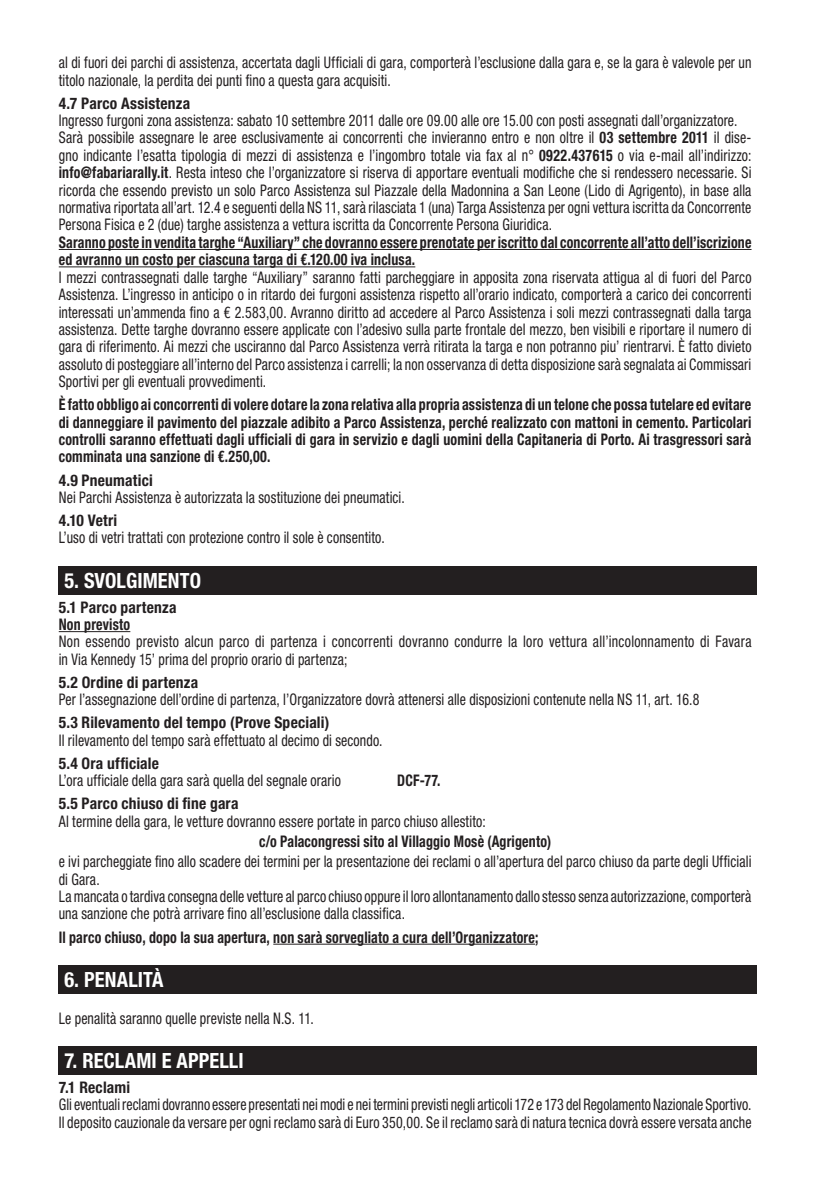
<style>
.page{position:relative;width:840px;height:1191px;background:#fff}
.page>*{position:absolute;margin:0;border:0;box-sizing:border-box;transform-origin:0 0}
.t1{font:700 condensed 21px "Helvetica Neue LT Std";letter-spacing:.005em;color:#fff}
.testo{font:condensed 16px/17.4px "Helvetica Neue LT Std";letter-spacing:.01em;color:#231f20;scale:.87 1}
.testo-2{font:700 condensed 16px/17.4px "Helvetica Neue LT Std";letter-spacing:.015em;color:#231f20;scale:.87 1}
.titolino{font:700 condensed 16px "Helvetica Neue LT Std";letter-spacing:.015em;color:#231f20}
.testo_con_grassetto{font:condensed 16px "Helvetica Neue LT Std";letter-spacing:.01em;color:#231f20;scale:.87 1}
.testo_con_grassetto-2{font:700 condensed 16px "Helvetica Neue LT Std";color:#231f20;scale:.87 1}
.s1{font-weight:700}
</style>
<div class="page">
<hr style="left:59px;top:249px;width:692px;height:1px;background:#231f20">
<hr style="left:59px;top:266px;width:356px;height:1px;background:#231f20">
<hr style="left:59px;top:631px;width:71px;height:1px;background:#231f20">
<hr style="left:273px;top:943px;width:261px;height:1px;background:#231f20">
<div style="left:59px;top:566px;width:697px;height:29px;background:#231f20"></div>
<div style="left:59px;top:965px;width:697px;height:29px;background:#231f20"></div>
<div style="left:59px;top:1046px;width:697px;height:29px;background:#231f20"></div>
<p class="testo" style="left:59px;top:54px;width:797px">al di fuori dei parchi di assistenza, accertata dagli Ufficiali di gara, comporterà l’esclusione dalla gara e, se la gara è valevole per un titolo nazionale, la perdita dei punti fino a questa gara acquisiti.</p>
<p class="titolino" style="left:59px;top:93px;width:133px">4.7 Parco Assistenza</p>
<p class="testo" style="left:59px;top:112px;width:781px">Ingresso furgoni zona assistenza: sabato 10 settembre 2011 dalle ore 09.00 alle ore 15.00 con posti assegnati dall’organizzatore.</p>
<p class="testo" style="left:59px;top:129px;width:797px;text-align:justify">Sarà possibile assegnare le aree esclusivamente ai concorrenti che invieranno entro e non oltre il <span class="s1">03 settembre 2011</span> il dise&shy;gno indicante l’esatta tipologia di mezzi di assistenza e l’ingombro totale via fax al n° <span class="s1">0922.437615</span> o via e-mail all’indirizzo: <span class="s1">info@fabariarally.it</span>. Resta inteso che l’organizzatore si riserva di apportare eventuali modifiche che si rendessero necessarie. Si ricorda che essendo previsto un solo Parco Assistenza sul Piazzale della Madonnina a San Leone (Lido di Agrigento), in base alla normativa riportata all’art. 12.4 e seguenti della NS 11, sarà rilasciata 1 (una) Targa Assistenza per ogni vettura iscritta da Concorrente Persona Fisica e 2 (due) targhe assistenza a vettura iscritta da Concorrente Persona Giuridica.</p>
<p class="testo-2" style="left:59px;top:233px;width:797px">Saranno poste in vendita targhe “Auxiliary” che dovranno essere prenotate per iscritto dal concorrente all’atto dell’iscrizione ed avranno un costo per ciascuna targa di €.120.00 iva inclusa.</p>
<p class="testo" style="left:59px;top:268px;width:797px;text-align:justify">I mezzi contrassegnati dalle targhe “Auxiliary” saranno fatti parcheggiare in apposita zona riservata attigua al di fuori del Parco Assistenza. L’ingresso in anticipo o in ritardo dei furgoni assistenza rispetto all’orario indicato, comporterà a carico dei concorrenti interessati un’ammenda fino a € 2.583,00. Avranno diritto ad accedere al Parco Assistenza i soli mezzi contrassegnati dalla targa assistenza. Dette targhe dovranno essere applicate con l’adesivo sulla parte frontale del mezzo, ben visibili e riportare il numero di gara di riferimento. Ai mezzi che usciranno dal Parco Assistenza verrà ritirata la targa e non potranno piu’ rientrarvi. È fatto divieto assoluto di posteggiare all’interno del Parco assistenza i carrelli; la non osservanza di detta disposizione sarà segnalata ai Commissari Sportivi per gli eventuali provvedimenti.</p>
<p class="testo-2" style="left:59px;top:395px;width:797px;text-align:justify">È fatto obbligo ai concorrenti di volere dotare la zona relativa alla propria assistenza di un telone che possa tutelare ed evitare di danneggiare il pavimento del piazzale adibito a Parco Assistenza, perché realizzato con mattoni in cemento. Particolari controlli saranno effettuati dagli ufficiali di gara in servizio e dagli uomini della Capitaneria di Porto. Ai trasgressori sarà comminata una sanzione di €.250,00.</p>
<p class="titolino" style="left:59px;top:470px;width:96px">4.9 Pneumatici</p>
<p class="testo" style="left:59px;top:488px;width:399px">Nei Parchi Assistenza è autorizzata la sostituzione dei pneumatici.</p>
<p class="titolino" style="left:59px;top:510px;width:60px">4.10 Vetri</p>
<p class="testo" style="left:59px;top:529px;width:376px">L’uso di vetri trattati con protezione contro il sole è consentito.</p>
<p class="t1" style="left:64px;top:568px;width:138px">5. SVOLGIMENTO</p>
<p class="titolino" style="left:59px;top:597px;width:119px">5.1 Parco partenza</p>
<p class="testo-2" style="left:59px;top:615px;width:84px">Non previsto</p>
<p class="testo" style="left:59px;top:633px;width:797px">Non essendo previsto alcun parco di partenza i concorrenti dovranno condurre la loro vettura all’incolonnamento di Favara in Via Kennedy 15’ prima del proprio orario di partenza;</p>
<p class="titolino" style="left:59px;top:672px;width:141px">5.2 Ordine di partenza</p>
<p class="testo" style="left:59px;top:691px;width:737px">Per l’assegnazione dell’ordine di partenza, l’Organizzatore dovrà attenersi alle disposizioni contenute nella NS 11, art. 16.8</p>
<p class="titolino" style="left:59px;top:713px;width:272px">5.3 Rilevamento del tempo (Prove Speciali)</p>
<p class="testo" style="left:59px;top:731px;width:373px">Il rilevamento del tempo sarà effettuato al decimo di secondo.</p>
<p class="titolino" style="left:59px;top:753px;width:102px">5.4 Ora ufficiale</p>
<p class="testo_con_grassetto" style="left:59px;top:771px;width:326px">L’ora ufficiale della gara sarà quella del segnale orario</p>
<p class="testo_con_grassetto-2" style="left:397px;top:771px;width:51px">DCF-77.</p>
<p class="titolino" style="left:59px;top:794px;width:181px">5.5 Parco chiuso di fine gara</p>
<p class="testo" style="left:59px;top:812px;width:492px">Al termine della gara, le vetture dovranno essere portate in parco chiuso allestito:</p>
<p class="testo-2" style="left:259px;top:832px;width:337px">c/o Palacongressi sito al Villaggio Mosè (Agrigento)</p>
<p class="testo" style="left:59px;top:852px;width:797px">e ivi parcheggiate fino allo scadere dei termini per la presentazione dei reclami o all’apertura del parco chiuso da parte degli Ufficiali di Gara.</p>
<p class="testo" style="left:59px;top:887px;width:797px">La mancata o tardiva consegna delle vetture al parco chiuso oppure il loro allontanamento dallo stesso senza autorizzazione, comporterà una sanzione che potrà arrivare fino all’esclusione dalla classifica.</p>
<p class="testo-2" style="left:59px;top:928px;width:552px">Il parco chiuso, dopo la sua apertura, non sarà sorvegliato a cura dell’Organizzatore;</p>
<p class="t1" style="left:64px;top:967px;width:101px">6. PENALITÀ</p>
<p class="testo" style="left:59px;top:1009px;width:295px">Le penalità saranno quelle previste nella N.S. 11.</p>
<p class="t1" style="left:64px;top:1048px;width:181px">7. RECLAMI E APPELLI</p>
<p class="titolino" style="left:59px;top:1077px;width:73px">7.1 Reclami</p>
<p class="testo" style="left:59px;top:1095px;width:797px">Gli eventuali reclami dovranno essere presentati nei modi e nei termini previsti negli articoli 172 e 173 del Regolamento Nazionale Sportivo.</p>
<p class="testo" style="left:59px;top:1113px;width:797px">Il deposito cauzionale da versare per ogni reclamo sarà di Euro 350,00. Se il reclamo sarà di natura tecnica dovrà essere versata anche</p>
</div>
